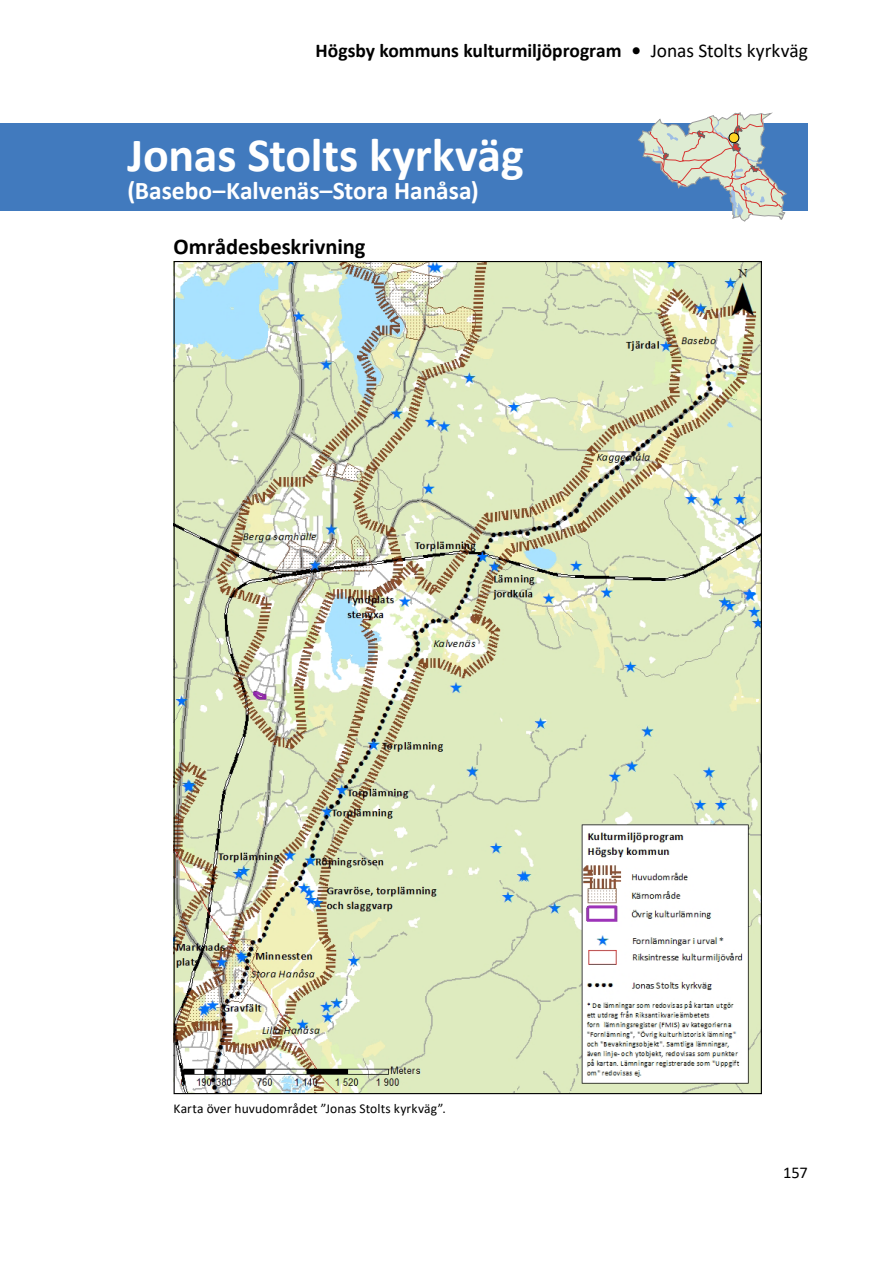
<style>
.page{position:relative;width:893px;height:1263px;background:#fff}
.page>*{position:absolute;margin:0;border:0;box-sizing:border-box;transform-origin:0 0}
.Rubrik_1{font:700 48px "Calibri";letter-spacing:-.005em;color:#fff}
.Rubrik_1-2{font:700 25.5px "Calibri";color:#fff}
.Rubrik_2{font:700 22.5px "Calibri";color:#000}
.t1{font:700 19.5px "Calibri";letter-spacing:-.005em;color:#000}
.t2{font:16.5px "Calibri";color:#000}
.Bildtext{font:13.5px "Calibri";letter-spacing:.01em;color:#000}
.s1{font-weight:400}
</style>
<div class="page">
<div style="left:0;top:123px;width:808px;height:88px;background:#417abe"></div>
<svg style="left:638px;top:112px;width:149px;height:110px"></svg>
<div style="left:729px;top:133px;width:10px;height:10px;background:#ffd424;border-radius:50%"></div>
<div style="left:729px;top:132px;width:10px;height:11px;border:1px solid #000;border-radius:50%"></div>
<img style="left:176px;top:263px;width:584px;height:829px">
<p class="t1" style="left:316px;top:37px;width:494px">Högsby kommuns kulturmiljöprogram • <span class="s1">Jonas Stolts kyrkväg</span></p>
<p class="Rubrik_1" style="left:128px;top:121px;width:398px">Jonas Stolts kyrkväg</p>
<p class="Rubrik_1-2" style="left:128px;top:173px;width:353px">(Basebo–Kalvenäs–Stora Hanåsa)</p>
<p class="Rubrik_2" style="left:174px;top:230px;width:193px">Områdesbeskrivning</p>
<p class="Bildtext" style="left:174px;top:1099px;width:274px">Karta över huvudområdet ”Jonas Stolts kyrkväg”.</p>
<p class="t2" style="left:783px;top:1161px;width:26px">157</p>
</div>
